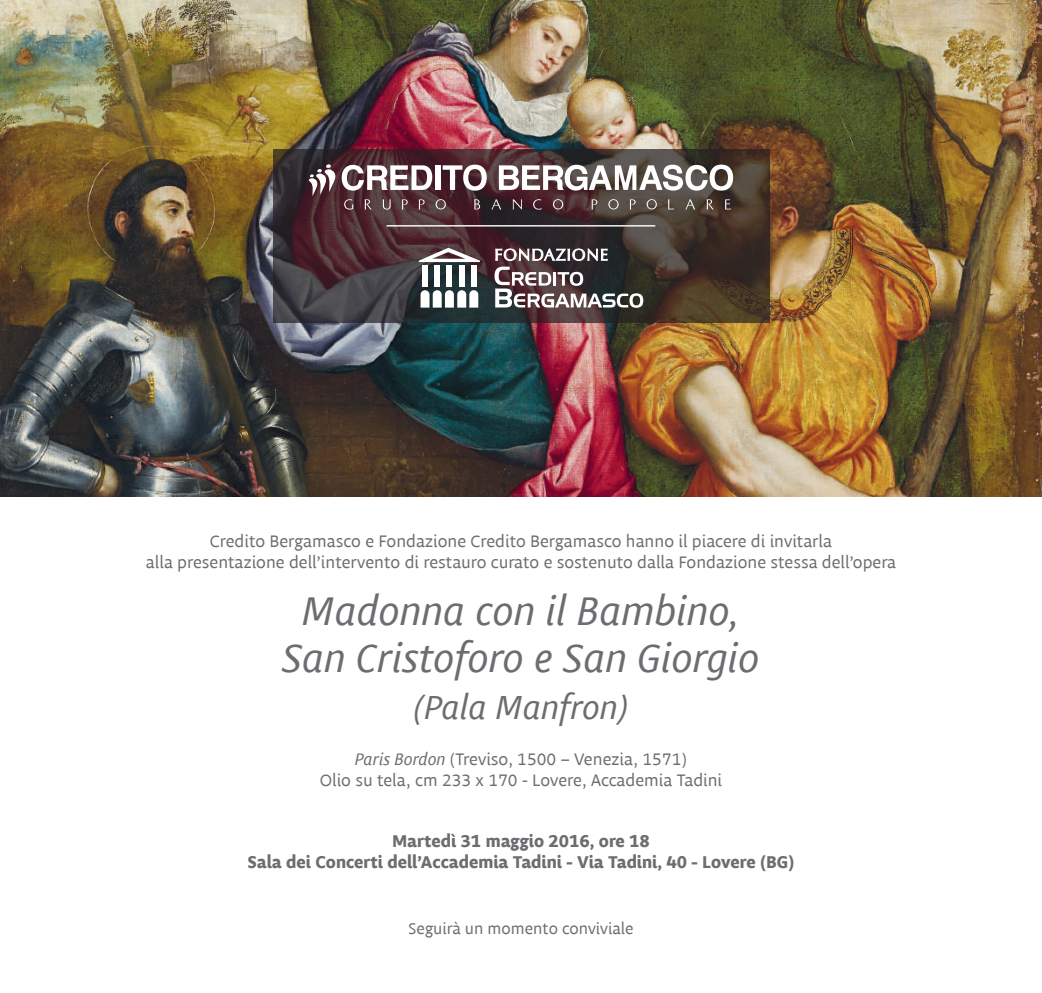
<style>
.page{position:relative;width:1042px;height:993px;background:#fff}
.page>*{position:absolute;margin:0;border:0;box-sizing:border-box;transform-origin:0 0}
.t1{font:italic 42px/46.9px "Obliqua ITC Std";color:#6c6d70;text-align:center}
.t2{font:italic 35px "Obliqua ITC Std";color:#6c6d70}
.t3{font:17.5px/21px "Obliqua ITC Std";color:#6c6d70;text-align:center}
.t4{font:700 17.5px/21px "Obliqua ITC Std";color:#6c6d70;text-align:center}
.t5{font:16.62px "Obliqua ITC Std";color:#6c6d70}
.s1{font-style:italic}
</style>
<div class="page">
<img style="left:0;top:0;width:1042px;height:496px">
<svg style="left:273px;top:149px;width:496px;height:173px;background:#433333"></svg>
<hr style="left:386px;top:225px;width:269px;height:1px;background:#fff">
<svg style="left:344px;top:199px;width:9px;height:10px"></svg>
<svg style="left:364px;top:199px;width:8px;height:10px"></svg>
<svg style="left:383px;top:199px;width:8px;height:10px"></svg>
<svg style="left:402px;top:199px;width:6px;height:10px"></svg>
<svg style="left:419px;top:199px;width:5px;height:10px"></svg>
<svg style="left:435px;top:199px;width:11px;height:10px"></svg>
<svg style="left:474px;top:199px;width:6px;height:10px"></svg>
<svg style="left:491px;top:199px;width:10px;height:10px"></svg>
<svg style="left:512px;top:199px;width:10px;height:11px"></svg>
<svg style="left:533px;top:199px;width:9px;height:10px"></svg>
<svg style="left:553px;top:199px;width:10px;height:10px"></svg>
<svg style="left:591px;top:199px;width:6px;height:10px"></svg>
<svg style="left:608px;top:199px;width:10px;height:10px"></svg>
<svg style="left:630px;top:199px;width:5px;height:10px"></svg>
<svg style="left:646px;top:199px;width:11px;height:10px"></svg>
<svg style="left:668px;top:199px;width:6px;height:10px"></svg>
<svg style="left:685px;top:199px;width:10px;height:10px"></svg>
<svg style="left:706px;top:199px;width:8px;height:10px"></svg>
<svg style="left:725px;top:199px;width:6px;height:10px"></svg>
<svg style="left:309px;top:164px;width:27px;height:32px"></svg>
<div style="left:436px;top:165px;width:5px;height:25px;background:#fff"></div>
<svg style="left:342px;top:165px;width:90px;height:25px"></svg>
<svg style="left:442px;top:164px;width:45px;height:26px"></svg>
<svg style="left:499px;top:164px;width:234px;height:26px"></svg>
<svg style="left:494px;top:248px;width:149px;height:60px"></svg>
<div style="left:471px;top:265px;width:6px;height:21px;background:#fff"></div>
<div style="left:459px;top:265px;width:5px;height:21px;background:#fff"></div>
<div style="left:446px;top:265px;width:6px;height:21px;background:#fff"></div>
<div style="left:434px;top:265px;width:6px;height:21px;background:#fff"></div>
<div style="left:422px;top:265px;width:6px;height:21px;background:#fff"></div>
<svg style="left:420px;top:290px;width:58px;height:17px"></svg>
<svg style="left:419px;top:248px;width:61px;height:14px"></svg>
<p class="t3" style="left:146px;top:531px;width:751px">Credito Bergamasco e Fondazione Credito Bergamasco hanno il piacere di invitarla<br>alla presentazione dell’intervento di restauro curato e sostenuto dalla Fondazione stessa dell’opera</p>
<h1 class="t1" style="left:282px;top:588px;width:478px">Madonna con il Bambino,<br>San Cristoforo e San Giorgio</h1>
<h2 class="t2" style="left:414px;top:688px;width:216px">(Pala Manfron)</h2>
<p class="t3" style="left:320px;top:748px;width:404px"><span class="s1">Paris Bordon</span> (Treviso, 1500 – Venezia, 1571)<br>Olio su tela, cm 233 x 170 - Lovere, Accademia Tadini</p>
<p class="t4" style="left:248px;top:830px;width:548px">Martedì 31 maggio 2016, ore 18<br>Sala dei Concerti dell’Accademia Tadini - Via Tadini, 40 - Lovere (BG)</p>
<p class="t5" style="left:408px;top:918px;width:227px">Seguirà un momento conviviale</p>
</div>
